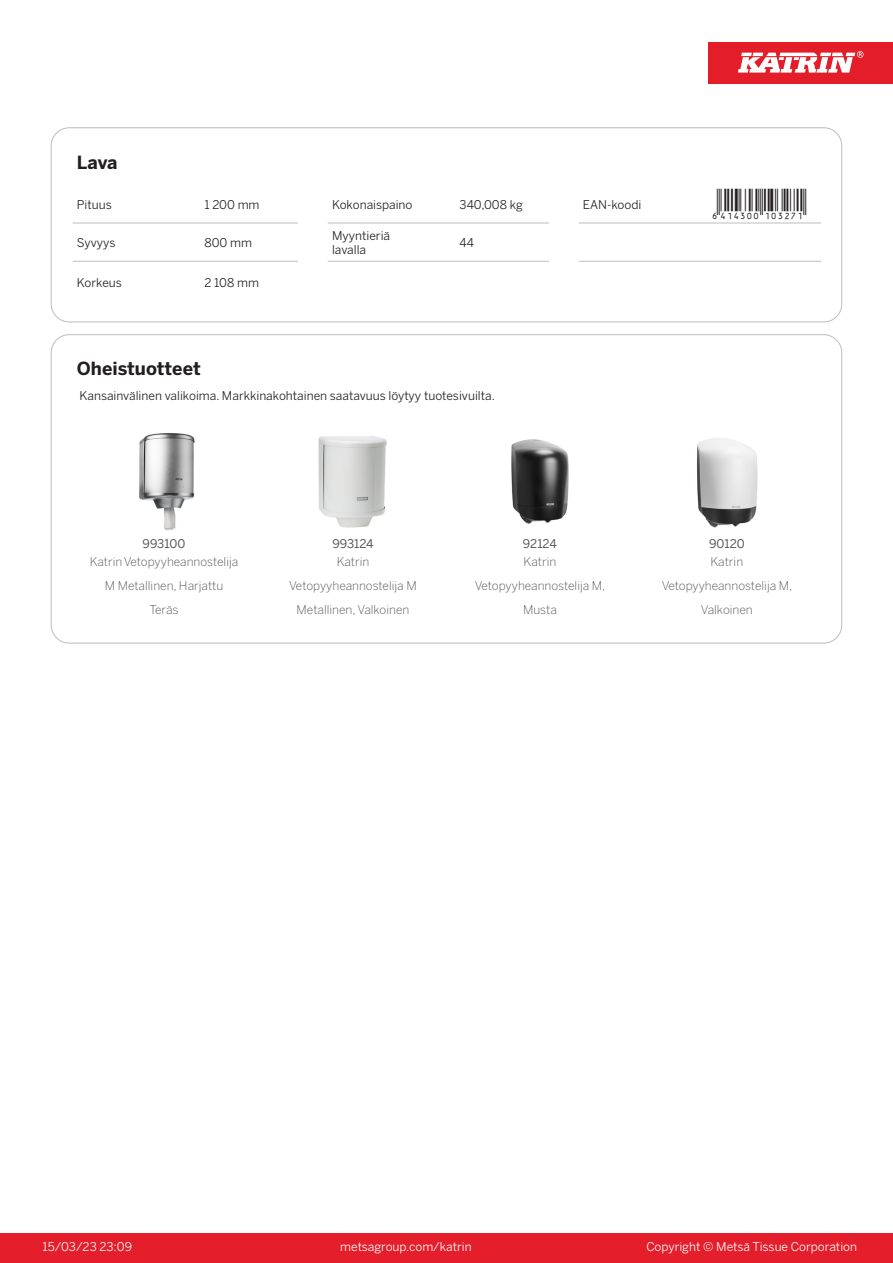
<style>
.page{position:relative;width:893px;height:1263px;background:#fff}
.page>*{position:absolute;margin:0;border:0;box-sizing:border-box;transform-origin:0 0}
.T_EAN{font:30px "Viisas EAN Matala";color:#231f20}
.T_TableHeader{font:700 18px "Benton Sans";color:#231f20}
.T_RelatedName{font:300 12px/24px "Benton Sans";color:#57585a;text-align:center}
.T_TableBody{font:12px "Benton Sans";color:#231f20}
.t1{font:12px "Benton Sans";color:#fff}
.T_RelatedCode{font:12px "Benton Sans";color:#57585a}
</style>
<div class="page">
<div style="left:0;top:1233px;width:893px;height:30px;background:#e41e2b"></div>
<div style="left:708px;top:43px;width:185px;height:41px;background:#e31e28"></div>
<svg style="left:738px;top:51px;width:126px;height:22px"></svg>
<hr style="left:73px;top:223px;width:127px;height:1px;background:#bcbdc0">
<hr style="left:200px;top:223px;width:98px;height:1px;background:#bcbdc0">
<hr style="left:328px;top:223px;width:127px;height:1px;background:#bcbdc0">
<hr style="left:455px;top:223px;width:94px;height:1px;background:#bcbdc0">
<hr style="left:579px;top:223px;width:127px;height:1px;background:#bcbdc0">
<hr style="left:706px;top:223px;width:115px;height:1px;background:#bcbdc0">
<hr style="left:73px;top:261px;width:127px;height:1px;background:#bcbdc0">
<hr style="left:200px;top:261px;width:98px;height:1px;background:#bcbdc0">
<hr style="left:328px;top:261px;width:127px;height:1px;background:#bcbdc0">
<hr style="left:455px;top:261px;width:94px;height:1px;background:#bcbdc0">
<hr style="left:579px;top:261px;width:127px;height:1px;background:#bcbdc0">
<hr style="left:706px;top:261px;width:115px;height:1px;background:#bcbdc0">
<div style="left:51px;top:128px;width:791px;height:194px;border:1px solid #bcbdc0;border-radius:18px"></div>
<img style="left:139px;top:433px;width:56px;height:97px">
<img style="left:318px;top:436px;width:69px;height:92px">
<img style="left:511px;top:439px;width:58px;height:85px">
<img style="left:697px;top:438px;width:61px;height:90px">
<p class="T_TableHeader" style="left:77px;top:151px;width:42px">Lava</p>
<p class="T_TableBody" style="left:77px;top:197px;width:36px">Pituus</p>
<p class="T_TableBody" style="left:204px;top:197px;width:57px">1 200 mm</p>
<p class="T_TableBody" style="left:332px;top:197px;width:82px">Kokonaispaino</p>
<p class="T_TableBody" style="left:460px;top:197px;width:65px">340,008 kg</p>
<p class="T_TableBody" style="left:583px;top:197px;width:60px">EAN-koodi</p>
<p class="T_EAN" style="left:710px;top:188px;width:97px">*6414300103271*</p>
<p class="T_TableBody" style="left:77px;top:235px;width:40px">Syvyys</p>
<p class="T_TableBody" style="left:204px;top:235px;width:49px">800 mm</p>
<p class="T_TableBody" style="left:332px;top:228px;width:60px">Myyntieriä</p>
<p class="T_TableBody" style="left:332px;top:243px;width:36px">lavalla</p>
<p class="T_TableBody" style="left:460px;top:235px;width:16px">44</p>
<p class="T_TableBody" style="left:77px;top:276px;width:47px">Korkeus</p>
<p class="T_TableBody" style="left:204px;top:276px;width:56px">2 108 mm</p>
<p class="T_TableHeader" style="left:77px;top:357px;width:125px">Oheistuotteet</p>
<p class="T_TableBody" style="left:80px;top:388px;width:417px">Kansainvälinen valikoima. Markkinakohtainen saatavuus löytyy tuotesivuilta.</p>
<p class="T_RelatedCode" style="left:143px;top:537px;width:44px">993100</p>
<p class="T_RelatedCode" style="left:332px;top:537px;width:43px">993124</p>
<p class="T_RelatedCode" style="left:523px;top:537px;width:35px">92124</p>
<p class="T_RelatedCode" style="left:709px;top:537px;width:37px">90120</p>
<p class="T_RelatedName" style="left:90px;top:550px;width:150px">Katrin Vetopyyheannostelija<br>M Metallinen, Harjattu<br>Teräs</p>
<p class="T_RelatedName" style="left:289px;top:550px;width:129px">Katrin<br>Vetopyyheannostelija M<br>Metallinen, Valkoinen</p>
<p class="T_RelatedName" style="left:475px;top:550px;width:132px">Katrin<br>Vetopyyheannostelija M,<br>Musta</p>
<p class="T_RelatedName" style="left:662px;top:550px;width:132px">Katrin<br>Vetopyyheannostelija M,<br>Valkoinen</p>
<p class="t1" style="left:43px;top:1239px;width:91px">15/03/23 23:09</p>
<p class="t1" style="left:340px;top:1239px;width:133px">metsagroup.com/katrin</p>
<p class="t1" style="left:646px;top:1239px;width:212px">Copyright © Metsä Tissue Corporation</p>
</div>
